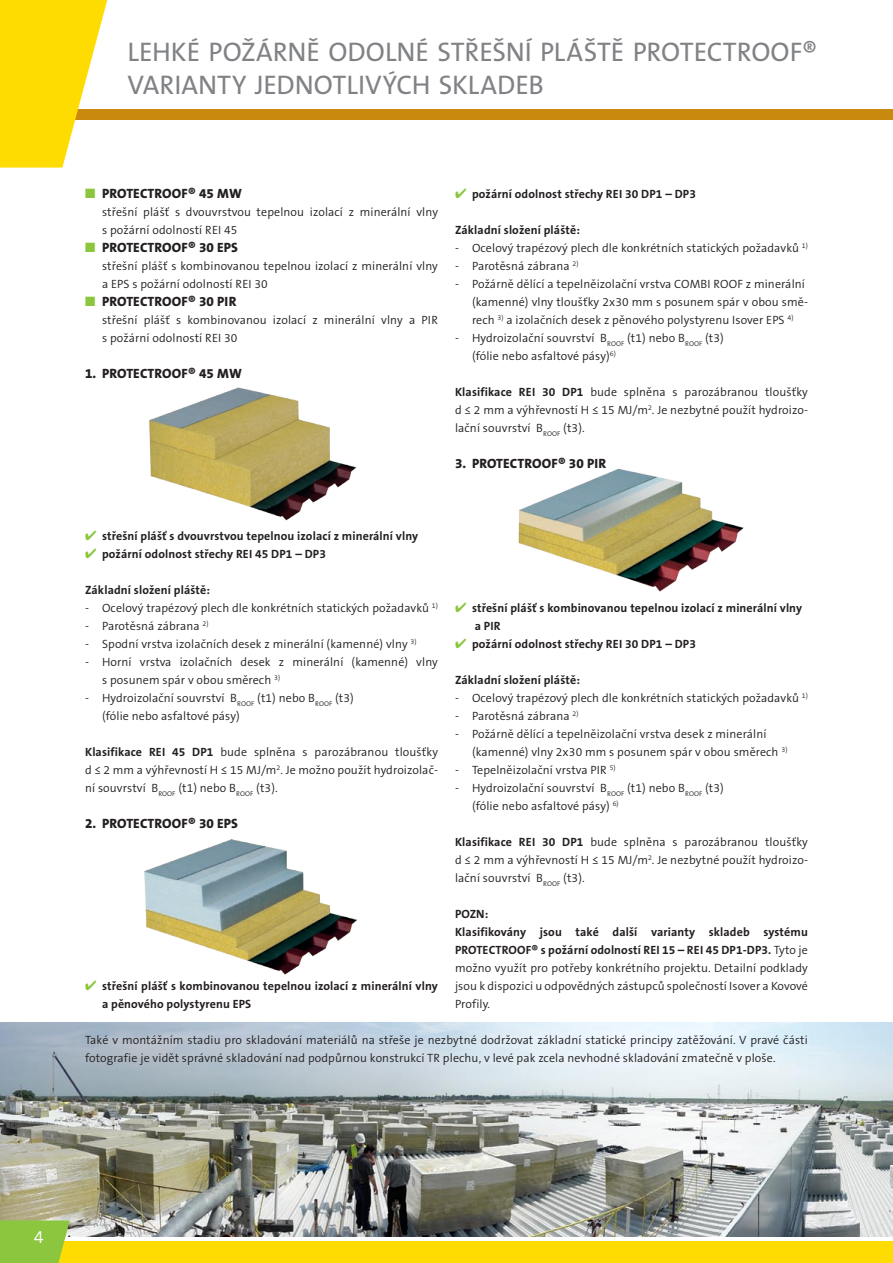
<style>
.page{position:relative;width:893px;height:1263px;background:#fff}
.page>*{position:absolute;margin:0;border:0;box-sizing:border-box;transform-origin:0 0}
.t1{font:27px "The Sans B W5 Plain";color:#808285}
.t2{font:300 18px "The Sans B W4";color:#fff}
.t3{font:800 13.5px "The Sans B W8";letter-spacing:.01em;color:#231f20}
.t4{font:300 12px/18px "The Sans B W4";letter-spacing:.01em;color:#231f20}
.t5{font:700 12px/18px "The Sans B W7";letter-spacing:.01em;color:#231f20}
.s1{color:#8bc63e}
.s2{font-family:"The Sans B W7";font-weight:700}
.s3{font-family:"The Sans B W4";font-weight:300}
</style>
<div class="page">
<div style="left:0;top:1242px;width:893px;height:21px;background:#ffdc01"></div>
<div style="left:0;top:109px;width:893px;height:11px;background:#c8890e"></div>
<svg style="left:0;top:0;width:107px;height:168px"></svg>
<img style="left:149px;top:387px;width:208px;height:134px">
<img style="left:145px;top:840px;width:212px;height:135px">
<img style="left:518px;top:468px;width:226px;height:124px">
<img style="left:0;top:1022px;width:893px;height:214px">
<svg style="left:0;top:1220px;width:70px;height:43px;background:#94c73e"></svg>
<h1 class="t1" style="left:128px;top:35px;width:536px">LEHKÉ POŽÁRN Ě ODOLN É STŘEŠN Í PLÁŠTĚ PROTECTROO</h1>
<h1 class="t1" style="left:790px;top:35px;width:29px">F®</h1>
<h1 class="t1" style="left:128px;top:67px;width:418px">VARIANTY JEDNOTLIVÝCH SKLADEB</h1>
<p class="t3" style="left:85px;top:185px;width:158px"><span class="s1">■</span> PROTECTROOF® 45 MW</p>
<p class="t4" style="left:102px;top:203px;width:337px">střešní plášť s dvouvrstvou tepelnou izolací z minerální vlny s požární odolností REI 45</p>
<p class="t3" style="left:85px;top:239px;width:155px"><span class="s1">■</span> PROTECTROOF® 30 EPS</p>
<p class="t4" style="left:102px;top:257px;width:337px">střešní plášť s kombinovanou tepelnou izolací z minerální vlny a EPS s požární odolností REI 30</p>
<p class="t3" style="left:85px;top:293px;width:153px"><span class="s1">■</span> PROTECTROOF® 30 PIR</p>
<p class="t4" style="left:102px;top:311px;width:337px">střešní plášť s kombinovanou izolací z minerální vlny a PIR s požární odolností REI 30</p>
<p class="t3" style="left:85px;top:365px;width:158px">1. PROTECTROOF® 45 MW</p>
<p class="t5" style="left:455px;top:185px;width:243px"><span class="s1">✔</span> požární odolnost střechy REI 30 DP1 – DP3</p>
<p class="t5" style="left:455px;top:221px;width:126px">Základní složení pláště:</p>
<p class="t4" style="left:455px;top:239px;width:354px">- Ocelový trapézový plech dle konkrétních statických požadavků <sup>1)</sup></p>
<p class="t4" style="left:455px;top:257px;width:125px">- Parotěsná zábrana <sup>2)</sup></p>
<p class="t4" style="left:472px;top:275px;width:337px;text-indent:-17px">- Požárně dělící a tepelněizolační vrstva COMBI ROOF z minerální (kamenné) vlny tloušťky 2x30 mm s posunem spár v obou smě&shy;rech <sup>3)</sup> a izolačních desek z pěnového polystyrenu Isover EPS <sup>4)</sup></p>
<p class="t4" style="left:472px;top:329px;width:253px;text-indent:-17px">- Hydroizolační souvrství B<sub>ROOF</sub> (t1) nebo B<sub>ROOF</sub> (t3) (fólie nebo asfaltové pásy)<sup>6)</sup></p>
<p class="t4" style="left:455px;top:383px;width:354px;text-align:justify"><span class="s2">Klasifikace REI 30 DP1</span> bude splněna s parozábranou tloušťky d ≤ 2 mm a výhřevností H ≤ 15 MJ/m<sup>2</sup>. Je nezbytné použít hydroizo&shy;lační souvrství B<sub>ROOF</sub> (t3).</p>
<p class="t3" style="left:455px;top:455px;width:153px">3. PROTECTROOF® 30 PIR</p>
<p class="t5" style="left:85px;top:527px;width:335px"><span class="s1">✔</span> střešní plášť s dvouvrstvou tepelnou izolací z minerální vlny</p>
<p class="t5" style="left:85px;top:545px;width:243px"><span class="s1">✔</span> požární odolnost střechy REI 45 DP1 – DP3</p>
<p class="t5" style="left:85px;top:581px;width:126px">Základní složení pláště:</p>
<p class="t4" style="left:85px;top:599px;width:354px">- Ocelový trapézový plech dle konkrétních statických požadavků <sup>1)</sup></p>
<p class="t4" style="left:85px;top:617px;width:125px">- Parotěsná zábrana <sup>2)</sup></p>
<p class="t4" style="left:85px;top:635px;width:333px">- Spodní vrstva izolačních desek z minerální (kamenné) vlny <sup>3)</sup></p>
<p class="t4" style="left:102px;top:653px;width:337px;text-indent:-17px">- Horní vrstva izolačních desek z minerální (kamenné) vlny s posunem spár v obou směrech <sup>3)</sup></p>
<p class="t4" style="left:102px;top:689px;width:253px;text-indent:-17px">- Hydroizolační souvrství B<sub>ROOF</sub> (t1) nebo B<sub>ROOF</sub> (t3) (fólie nebo asfaltové pásy)</p>
<p class="t4" style="left:85px;top:743px;width:354px;text-align:justify"><span class="s2">Klasifikace REI 45 DP1</span> bude splněna s parozábranou tloušťky d ≤ 2 mm a výhřevností H ≤ 15 MJ/m<sup>2</sup>. Je možno použít hydroizolač&shy;ní souvrství B<sub>ROOF</sub> (t1) nebo B<sub>ROOF</sub> (t3).</p>
<p class="t3" style="left:85px;top:815px;width:155px">2. PROTECTROOF® 30 EPS</p>
<p class="t5" style="left:475px;top:599px;width:329px;text-indent:-20px"><span class="s1">✔</span> střešní plášť s kombinovanou tepelnou izolací z minerální vlny a PIR</p>
<p class="t5" style="left:455px;top:635px;width:243px"><span class="s1">✔</span> požární odolnost střechy REI 30 DP1 – DP3</p>
<p class="t5" style="left:455px;top:671px;width:126px">Základní složení pláště:</p>
<p class="t4" style="left:455px;top:689px;width:354px">- Ocelový trapézový plech dle konkrétních statických požadavků <sup>1)</sup></p>
<p class="t4" style="left:455px;top:707px;width:125px">- Parotěsná zábrana <sup>2)</sup></p>
<p class="t4" style="left:472px;top:725px;width:317px;text-indent:-17px">- Požárně dělící a tepelněizolační vrstva desek z minerální (kamenné) vlny 2x30 mm s posunem spár v obou směrech <sup>3)</sup></p>
<p class="t4" style="left:455px;top:761px;width:162px">- Tepelněizolační vrstva PIR <sup>5)</sup></p>
<p class="t4" style="left:472px;top:779px;width:253px;text-indent:-17px">- Hydroizolační souvrství B<sub>ROOF</sub> (t1) nebo B<sub>ROOF</sub> (t3) (fólie nebo asfaltové pásy) <sup>6)</sup></p>
<p class="t4" style="left:455px;top:833px;width:354px;text-align:justify"><span class="s2">Klasifikace REI 30 DP1</span> bude splněna s parozábranou tloušťky d ≤ 2 mm a výhřevností H ≤ 15 MJ/m<sup>2</sup>. Je nezbytné použít hydroizo&shy;lační souvrství B<sub>ROOF</sub> (t3).</p>
<p class="t5" style="left:455px;top:905px;width:354px">POZN:<br>Klasifikovány jsou také další varianty skladeb systému<br>PROTECT</p>
<p class="t5" style="left:502px;top:941px;width:308px">ROOF® s požární odolností REI 15 – REI 45 DP1-DP3. <span class="s3">Tyto je</span></p>
<p class="t4" style="left:455px;top:959px;width:354px;text-align:justify">možno využít pro potřeby konkrétního projektu. Detailní podklady jsou k dispozici u odpovědných zástupců společností Isover a Kovové Profily.</p>
<p class="t4" style="left:85px;top:1031px;width:724px">Také v montážním stadiu pro skladování materiálů na střeše je nezbytné dodržovat základní statické principy zatěžování. V pravé části fotografie je vidět správné skladování nad podpůrnou konstrukcí TR plechu, v levé pak zcela nevhodné skladování zmatečně v ploše.</p>
<p class="t5" style="left:102px;top:977px;width:338px;text-indent:-17px"><span class="s1">✔</span> střešní plášť s kombinovanou tepelnou izolací z minerální vlny a pěnového polystyrenu EPS</p>
<h2 class="t2" style="left:34px;top:1225px;width:11px">4</h2>
</div>
